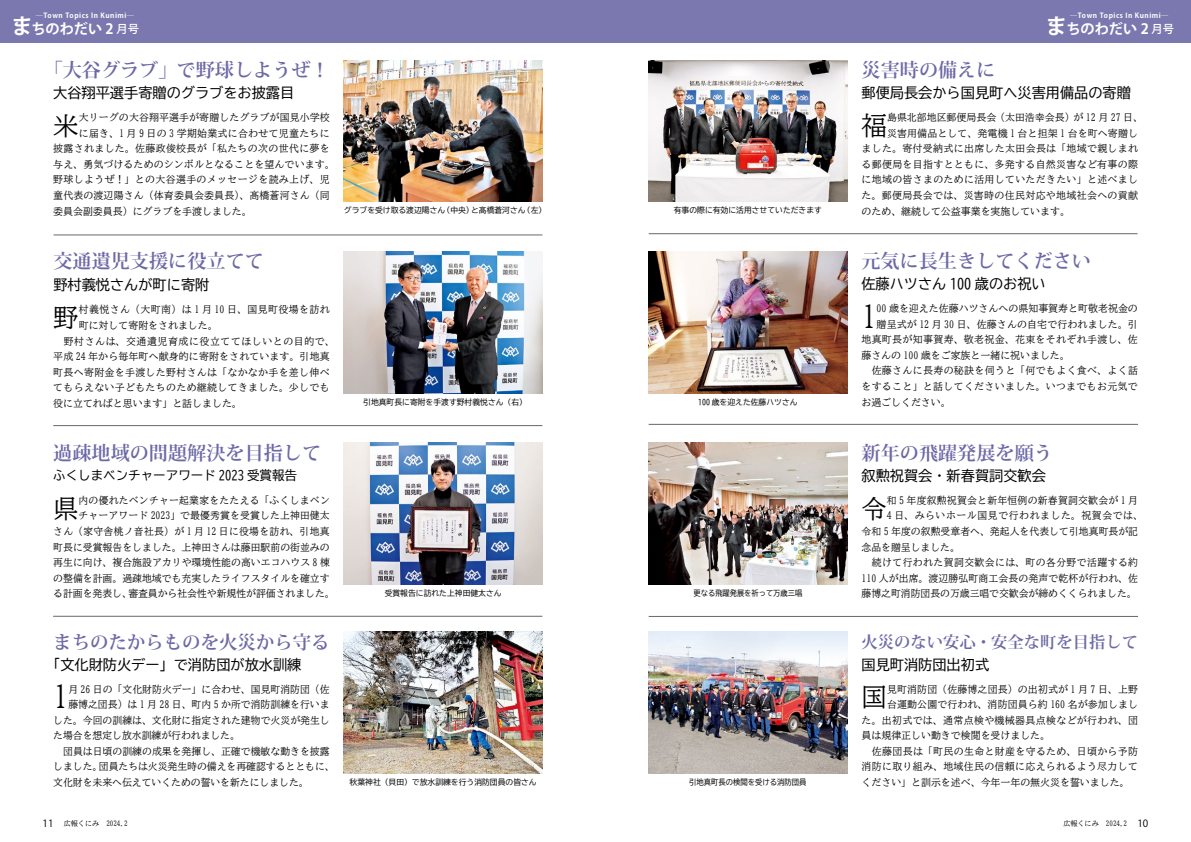
<style>
.page{position:relative;width:1191px;height:842px;background:#fff}
.page>*{position:absolute;margin:0;border:0;box-sizing:border-box;transform-origin:0 0}
.t1{font:30.4px "BIZ UD Mincho Medium";color:#000}
.t2{font:25.5px "BIZ UD Mincho Medium";color:#000}
.t3{font:700 19.1px "Koz Min Pro";color:#6d69a6}
.t4{font:700 18.4px "Koz Min Pro";color:#6d69a6}
.t5{font:700 16.3px "Koz Min Pro";color:#6d69a6}
.t6{font:14.2px "BIZ UD Gothic";color:#000}
.t7{font:700 14.2px "Koz Go Pro";color:#fff}
.t8{font:12.8px "BIZ UD Gothic";color:#000}
.t9{font:500 11.3px "Koz Go Pro";color:#fff}
.t10{font:9.9px/15.6px "BIZ UD Mincho Medium";letter-spacing:.015em;color:#000}
.t11{font:9.9px/15.6px "BIZ UD Mincho Medium";letter-spacing:.035em;color:#000}
.t12{font:9.9px "BIZ UD Mincho Medium";letter-spacing:.045em;color:#000}
.t13{font:9.9px "Koz Go Pro";color:#000}
.t14{font:7.8px "BIZ UD Gothic";color:#000}
.t15{font:7.8px "BIZ UD Gothic";color:#000;scale:.94 1}
.t16{font:7.8px "BIZ UD Gothic";color:#000;scale:.93 1}
.t17{font:700 7.1px "Koz Go Pro";letter-spacing:.07em;color:#fff}
.t18{font:7.1px "BIZ UD Mincho Medium";color:#000}
.s1{font-size:21.3px}
</style>
<div class="page">
<img style="left:344px;top:60px;width:198px;height:142px">
<img style="left:344px;top:252px;width:198px;height:142px">
<img style="left:344px;top:632px;width:198px;height:141px">
<img style="left:344px;top:443px;width:198px;height:142px">
<div style="left:0;top:0;width:595px;height:43px;background:#7b78af"></div>
<hr style="left:53px;top:235px;width:489px;height:1px;background:#000">
<hr style="left:53px;top:425px;width:489px;height:1px;background:#000">
<hr style="left:53px;top:616px;width:489px;height:1px;background:#000">
<img style="left:648px;top:60px;width:199px;height:142px">
<img style="left:648px;top:632px;width:199px;height:141px">
<img style="left:648px;top:252px;width:199px;height:142px">
<img style="left:648px;top:443px;width:199px;height:142px">
<div style="left:595px;top:0;width:596px;height:43px;background:#7b78af"></div>
<hr style="left:648px;top:233px;width:489px;height:1px;background:#000">
<hr style="left:648px;top:616px;width:490px;height:1px;background:#000">
<hr style="left:648px;top:424px;width:490px;height:1px;background:#000">
<p class="t17" style="left:36px;top:10px;width:100px">―Town Topics In Kunimi―</p>
<h3 class="t7" style="left:11px;top:19px;width:104px"><span class="s1">ま</span>ちのわだい 2</h3>
<p class="t9" style="left:116px;top:21px;width:24px">月号</p>
<p class="t17" style="left:1070px;top:10px;width:100px">―Town Topics In Kunimi―</p>
<p class="t9" style="left:1151px;top:22px;width:24px">月号</p>
<h3 class="t7" style="left:1045px;top:19px;width:104px"><span class="s1">ま</span>ちのわだい 2</h3>
<h3 class="t3" style="left:44px;top:57px;width:287px">「大谷グラブ」で野球しようぜ!</h3>
<h3 class="t6" style="left:53px;top:86px;width:242px">大谷翔平選手寄贈のグラブをお披露目</h3>
<h3 class="t3" style="left:861px;top:57px;width:135px">災害時の備えに</h3>
<h3 class="t6" style="left:861px;top:86px;width:271px">郵便局長会から国見町へ災害用備品の寄贈</h3>
<h2 class="t2" style="left:53px;top:112px;width:27px">米</h2>
<p class="t10" style="left:79px;top:109px;width:252px">大リーグの大谷翔平選手が寄贈したグラブが国見小学校</p>
<p class="t10" style="left:79px;top:125px;width:252px">に届き、1 月 9 日の 3 学期始業式に合わせて児童たちに</p>
<p class="t11" style="left:53px;top:141px;width:278px">披露されました。佐藤政俊校長が「私たちの次の世代に夢を</p>
<p class="t10" style="left:53px;top:156px;width:283px">与え、勇気づけるためのシンボルとなることを望んでいます。</p>
<p class="t11" style="left:53px;top:172px;width:278px">野球しようぜ！」との大谷選手のメッセージを読み上げ、児</p>
<p class="t10" style="left:53px;top:187px;width:278px">童代表の渡辺陽さん（体育委員会委員長）、髙橋蒼河さん（同</p>
<p class="t10" style="left:53px;top:203px;width:200px">委員会副委員長）にグラブを手渡しました。</p>
<p class="t14" style="left:344px;top:207px;width:103px">グラブを受け取る渡辺陽さん</p>
<p class="t14" style="left:471px;top:207px;width:56px">と髙橋蒼河さん</p>
<p class="t14" style="left:442px;top:207px;width:33px">（中央）</p>
<p class="t14" style="left:523px;top:207px;width:25px">（左(</p>
<p class="t14" style="left:674px;top:207px;width:150px">有事の際に有効に活用させていただきます</p>
<p class="t10" style="left:887px;top:109px;width:257px">島県北部地区郵便局長会（太田浩幸会長）が 12 月 27 日、</p>
<h2 class="t2" style="left:861px;top:112px;width:27px">福</h2>
<p class="t10" style="left:861px;top:125px;width:278px;text-align:justify;text-indent:26px">災害用備品として、発電機 1 台と担架 1 台を町へ寄贈しました。寄付受納式に出席した太田会長は「地域で親しまれる郵便局を目指すとともに、多発する自然災害など有事の際に地域の皆さまのために活用していただきたい」と述べました。郵便局長会では、災害時の住民対応や地域社会への貢献のため、継続して公益事業を実施しています。</p>
<h3 class="t3" style="left:53px;top:247px;width:212px">交通遺児支援に役立てて</h3>
<h3 class="t6" style="left:53px;top:277px;width:157px">野村義悦さんが町に寄附</h3>
<h3 class="t3" style="left:861px;top:247px;width:231px">元気に長生きしてください</h3>
<h3 class="t6" style="left:861px;top:277px;width:186px">佐藤ハツさん 100 歳のお祝い</h3>
<p class="t12" style="left:79px;top:305px;width:252px">村義悦さん（大町南）は 1 月 10 日、国見町役場を訪れ</p>
<h2 class="t2" style="left:53px;top:305px;width:27px">野</h2>
<p class="t11" style="left:53px;top:317px;width:283px;text-indent:26px">町に対して寄附をされました。<br>　野村さんは、交通遺児育成に役立ててほしいとの目的で、平成 24 年から毎年町へ献身的に寄附をされています。引地真町長へ寄附金を手渡した野村さんは「なかなか手を差し伸べてもらえない子どもたちのため継続してきました。少しでも役に立てればと思います」と話しました。</p>
<p class="t14" style="left:363px;top:398px;width:165px">引地真町長に寄附を手渡す野村義悦さん（右(</p>
<p class="t14" style="left:698px;top:398px;width:101px">100 歳を迎えた佐藤ハツさん</p>
<h1 class="t1" style="left:861px;top:301px;width:17px">1</h1>
<p class="t10" style="left:876px;top:300px;width:263px">00 歳を迎えた佐藤ハツさんへの県知事賀寿と町敬老祝金の</p>
<p class="t10" style="left:876px;top:316px;width:263px">贈呈式が 12 月 30 日、佐藤さんの自宅で行われました。引</p>
<p class="t11" style="left:861px;top:332px;width:278px">地真町長が知事賀寿、敬老祝金、花束をそれぞれ手渡し、佐</p>
<p class="t10" style="left:861px;top:347px;width:210px">藤さんの 100 歳をご家族と一緒に祝いました。</p>
<p class="t11" style="left:861px;top:363px;width:278px">　佐藤さんに長寿の秘訣を伺うと「何でもよく食べ、よく話</p>
<p class="t11" style="left:861px;top:378px;width:278px">をすること」と話してくださいました。いつまでもお元気で</p>
<p class="t10" style="left:861px;top:394px;width:91px">お過ごしください。</p>
<h3 class="t3" style="left:53px;top:439px;width:269px">過疎地域の問題解決を目指して</h3>
<p class="t8" style="left:53px;top:469px;width:245px">ふくしまベンチャーアワード 2023 受賞報告</p>
<h3 class="t3" style="left:861px;top:439px;width:193px">新年の飛躍発展を願う</h3>
<h3 class="t6" style="left:861px;top:468px;width:186px">叙勲祝賀会・新春賀詞交歓会</h3>
<p class="t10" style="left:79px;top:492px;width:253px">内の優れたベンチャー起業家をたたえる「ふくしまベン</p>
<h2 class="t2" style="left:53px;top:495px;width:27px">県</h2>
<p class="t10" style="left:79px;top:508px;width:253px">チャーアワード 2023」で最優秀賞を受賞した上神田健太</p>
<p class="t10" style="left:53px;top:523px;width:278px">さん（家守舎桃ノ音社長）が 1 月 12 日に役場を訪れ、引地真</p>
<p class="t10" style="left:53px;top:539px;width:278px">町長に受賞報告をしました。上神田さんは藤田駅前の街並みの</p>
<p class="t10" style="left:53px;top:555px;width:278px">再生に向け、複合施設アカリや環境性能の高いエコハウス 8 棟</p>
<p class="t10" style="left:53px;top:570px;width:278px">の整備を計画。過疎地域でも充実したライフスタイルを確立す</p>
<p class="t10" style="left:128px;top:586px;width:208px">審査員から社会性や新規性が評価されました。</p>
<p class="t10" style="left:53px;top:586px;width:80px">る計画を発表し、</p>
<p class="t14" style="left:385px;top:589px;width:118px">受賞報告に訪れた上神田健太さん</p>
<p class="t16" style="left:693px;top:589px;width:118px">更なる飛躍発展を祈って万歳三唱</p>
<p class="t10" style="left:887px;top:492px;width:253px">和 5 年度叙勲祝賀会と新年恒例の新春賀詞交歓会が 1 月</p>
<h2 class="t2" style="left:861px;top:495px;width:27px">令</h2>
<p class="t10" style="left:861px;top:508px;width:283px;text-indent:25px">4 日、みらいホール国見で行われました。祝賀会では、令和 5 年度の叙勲受章者へ、発起人を代表して引地真町長が記念品を贈呈しました。<br>　続けて行われた賀詞交歓会には、町の各分野で活躍する約<br>110 人が出席。渡辺勝弘町商工会長の発声で乾杯が行われ、佐藤博之町消防団長の万歳三唱で交歓会が締めくくられました。</p>
<h3 class="t4" style="left:53px;top:628px;width:278px">まちのたからものを火災から守る</h3>
<h3 class="t6" style="left:46px;top:657px;width:257px">「文化財防火デー」で消防団が放水訓練</h3>
<h3 class="t5" style="left:861px;top:630px;width:278px">火災のない安心・安全な町を目指して</h3>
<h3 class="t6" style="left:861px;top:657px;width:129px">国見町消防団出初式</h3>
<h1 class="t1" style="left:53px;top:681px;width:17px">1</h1>
<p class="t10" style="left:68px;top:681px;width:263px">月 26 日の「文化財防火デー」に合わせ、国見町消防団（佐</p>
<p class="t10" style="left:68px;top:696px;width:263px">藤博之団長）は 1 月 28 日、町内 5 か所で消防訓練を行いま</p>
<p class="t10" style="left:53px;top:712px;width:278px">した。今回の訓練は、文化財に指定された建物で火災が発生し</p>
<p class="t10" style="left:53px;top:728px;width:188px">た場合を想定し放水訓練が行われました。</p>
<p class="t10" style="left:53px;top:743px;width:278px">　団員は日頃の訓練の成果を発揮し、正確で機敏な動きを披露</p>
<p class="t10" style="left:99px;top:759px;width:237px">団員たちは火災発生時の備えを再確認するとともに、</p>
<p class="t10" style="left:53px;top:759px;width:257px">しました。<br>文化財を未来へ伝えていくための誓いを新たにしました。</p>
<p class="t14" style="left:349px;top:778px;width:189px">秋葉神社（貝田）で放水訓練を行う消防団員の皆さん</p>
<p class="t15" style="left:689px;top:778px;width:126px">引地真町長の検閲を受ける消防団員</p>
<p class="t10" style="left:887px;top:681px;width:252px">見町消防団（佐藤博之団長）の出初式が 1 月 7 日、上野</p>
<h2 class="t2" style="left:861px;top:684px;width:27px">国</h2>
<p class="t11" style="left:861px;top:696px;width:278px;text-indent:26px">台運動公園で行われ、消防団員ら約 160 名が参加しました。出初式では、通常点検や機械器具点検などが行われ、団員は規律正しい動きで検閲を受けました。<br>　佐藤団長は「町民の生命と財産を守るため、日頃から予防消防に取り組み、地域住民の信頼に応えられるよう尽力してください」と訓示を述べ、今年一年の無火災を誓いました。</p>
<p class="t13" style="left:43px;top:816px;width:12px">11</p>
<p class="t18" style="left:64px;top:819px;width:37px">広報くにみ</p>
<p class="t18" style="left:106px;top:819px;width:23px">2024.2</p>
<p class="t18" style="left:1063px;top:819px;width:37px">広報くにみ</p>
<p class="t18" style="left:1106px;top:819px;width:23px">2024.2</p>
<p class="t13" style="left:1137px;top:816px;width:12px">10</p>
</div>
